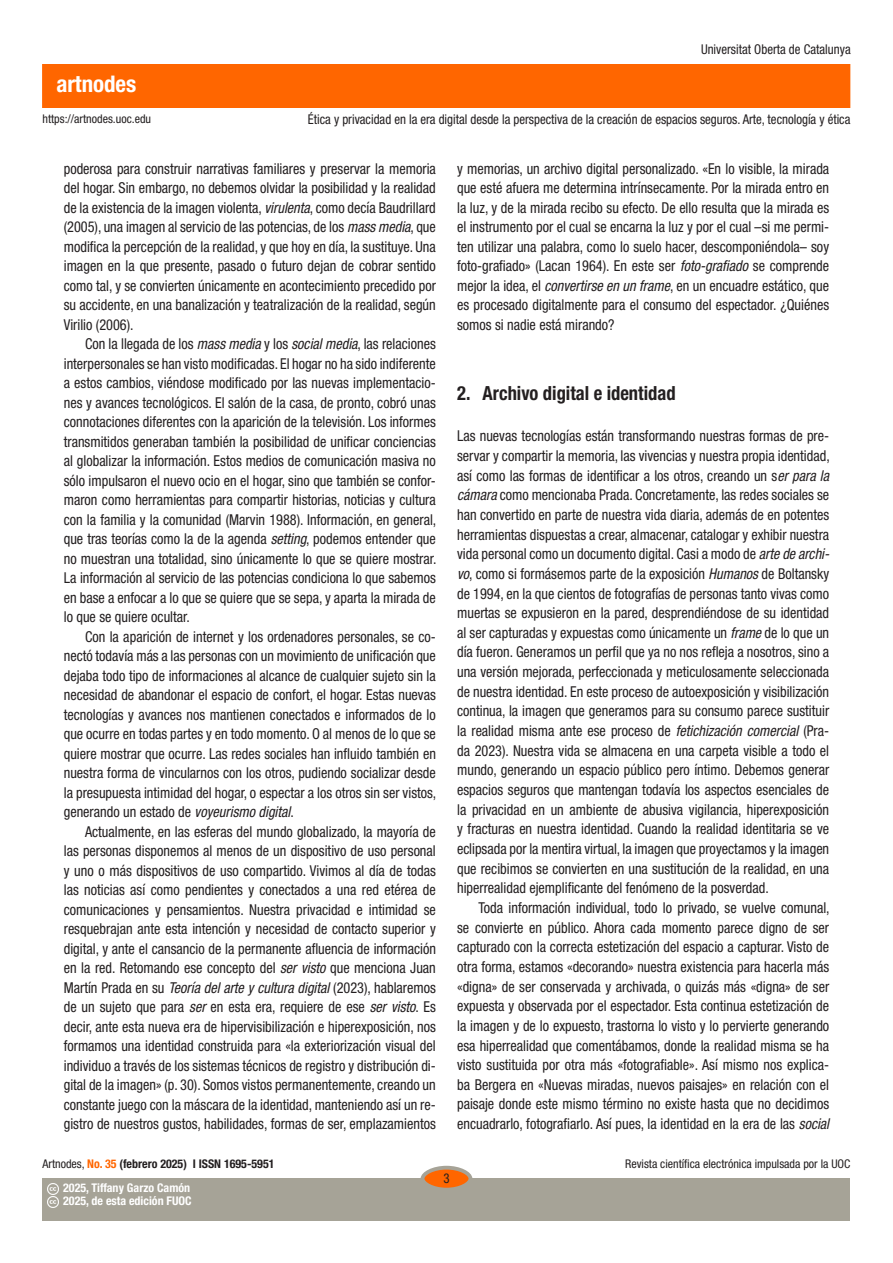
<style>
.page{position:relative;width:893px;height:1263px;background:#fff}
.page>*{position:absolute;margin:0;border:0;box-sizing:border-box;transform-origin:0 0}
.t1{font:700 condensed 22.95px "Helvetica Neue LT Std";color:#fff}
._03_apartat_1{font:700 condensed 19.5px "Helvetica Neue LT Std";color:#231f20;scale:.95 1}
._02_texto_base{font:condensed 15px/19.5px "Helvetica Neue LT Std";color:#231f20;text-align:justify;scale:.95 1}
._02_texto_base_1{font:condensed 15px/19.6px "Helvetica Neue LT Std";color:#231f20;text-align:justify;scale:.95 1}
.t2{font:condensed 13.5px "Helvetica Neue LT Std";color:#231f20;scale:.95 1}
.t3{font:condensed 12px "Helvetica Neue LT Std";color:#231f20}
.t4{font:700 condensed 12px/13.5px "Helvetica Neue LT Std";color:#fff}
.t5{font:700 condensed 12px "Helvetica Neue LT Std";color:#231f20}
.s1{font-style:italic}
.s2{font-weight:400}
.s3{color:#f60}
</style>
<div class="page">
<div style="left:43px;top:65px;width:807px;height:42px;background:#f60"></div>
<div style="left:43px;top:1178px;width:807px;height:42px;background:#a6a397"></div>
<div style="left:422px;top:1168px;width:48px;height:21px;background:#f60;border-radius:50%"></div>
<div style="left:421px;top:1166px;width:51px;height:25px;border:4px solid #a6a397;border-radius:50%"></div>
<svg style="left:47px;top:1183px;width:11px;height:25px"></svg>
<h1 class="t1" style="left:56px;top:69px;width:81px">artnodes</h1>
<p class="t2" style="left:701px;top:42px;width:159px">Universitat Oberta de Catalunya</p>
<p class="t2" style="left:308px;top:112px;width:573px">Ética y privacidad en la era digital desde la perspectiva de la creación de espacios seguros. Arte, tecnología y ética</p>
<p class="_02_texto_base" style="left:64px;top:158px;width:393px">poderosa para construir narrativas familiares y preservar la memoria del hogar. Sin embargo, no debemos olvidar la posibilidad y la realidad de la existencia de la imagen violenta, <span class="s1">virulenta</span>, como decía Baudrillard (2005), una imagen al servicio de las potencias, de los <span class="s1">mass media</span>, que modifica la percepción de la realidad, y que hoy en día, la sustituye. Una imagen en la que presente, pasado o futuro dejan de cobrar sentido como tal, y se convierten únicamente en acontecimiento precedido por su accidente, en una banalización y teatralización de la realidad, según Virilio (2006).</p>
<p class="_02_texto_base" style="left:64px;top:334px;width:394px;text-indent:21px">Con la llegada de los <span class="s1">mass media</span> y los <span class="s1">social media</span>, las relaciones interpersonales se han visto modificadas. El hogar no ha sido indiferente a estos cambios, viéndose modificado por las nuevas implementacio&shy;nes y avances tecnológicos. El salón de la casa, de pronto, cobró unas connotaciones diferentes con la aparición de la televisión. Los informes transmitidos generaban también la posibilidad de unificar conciencias al globalizar la información. Estos medios de comunicación masiva no sólo impulsaron el nuevo ocio en el hogar, sino que también se confor&shy;maron como herramientas para compartir historias, noticias y cultura con la familia y la comunidad (Marvin 1988). Información, en general, que tras teorías como la de la agenda <span class="s1">setting</span>, podemos entender que no muestran una totalidad, sino únicamente lo que se quiere mostrar.<br>La información al servicio de las potencias condiciona lo que sabemos en base a enfocar a lo que se quiere que se sepa, y aparta la mirada de lo que se quiere ocultar.</p>
<p class="_02_texto_base" style="left:64px;top:626px;width:394px;text-indent:21px">Con la aparición de internet y los ordenadores personales, se co&shy;nectó todavía más a las personas con un movimiento de unificación que dejaba todo tipo de informaciones al alcance de cualquier sujeto sin la necesidad de abandonar el espacio de confort, el hogar. Estas nuevas tecnologías y avances nos mantienen conectados e informados de lo que ocurre en todas partes y en todo momento. O al menos de lo que se quiere mostrar que ocurre. Las redes sociales han influido también en nuestra forma de vincularnos con los otros, pudiendo socializar desde la presupuesta intimidad del hogar, o espectar a los otros sin ser vistos, generando un estado de <span class="s1">voyeurismo digital</span>.</p>
<p class="_02_texto_base" style="left:64px;top:821px;width:393px;text-indent:21px">Actualmente, en las esferas del mundo globalizado, la mayoría de las personas disponemos al menos de un dispositivo de uso personal y uno o más dispositivos de uso compartido. Vivimos al día de todas las noticias así como pendientes y conectados a una red etérea de comunicaciones y pensamientos. Nuestra privacidad e intimidad se resquebrajan ante esta intención y necesidad de contacto superior y digital, y ante el cansancio de la permanente afluencia de información en la red. Retomando ese concepto del <span class="s1">ser visto</span> que menciona Juan Martín Prada en su <span class="s1">Teoría del arte y cultura digital</span> (2023), hablaremos de un sujeto que para <span class="s1">ser</span> en esta era, requiere de ese <span class="s1">ser visto</span>. Es decir, ante esta nueva era de hipervisibilización e hiperexposición, nos formamos una identidad construida para «la exteriorización visual del individuo a través de los sistemas técnicos de registro y distribución di&shy;gital de la imagen» (p. 30). Somos vistos permanentemente, creando un constante juego con la máscara de la identidad, manteniendo así un re&shy;gistro de nuestros gustos, habilidades, formas de ser, emplazamientos</p>
<p class="t3" style="left:43px;top:112px;width:110px">https://artnodes.uoc.edu</p>
<p class="_02_texto_base" style="left:457px;top:158px;width:393px">y memorias, un archivo digital personalizado. «En lo visible, la mirada que esté afuera me determina intrínsecamente. Por la mirada entro en la luz, y de la mirada recibo su efecto. De ello resulta que la mirada es el instrumento por el cual se encarna la luz y por el cual –si me permi&shy;ten utilizar una palabra, como lo suelo hacer, descomponiéndola– soy foto-grafiado» (Lacan 1964). En este ser <span class="s1">foto-grafiado</span> se comprende mejor la idea, el <span class="s1">convertirse en un frame</span>, en un encuadre estático, que es procesado digitalmente para el consumo del espectador. ¿Quiénes somos si nadie está mirando?</p>
<h2 class="_03_apartat_1" style="left:457px;top:382px;width:231px">2. Archivo digital e identidad</h2>
<p class="_02_texto_base_1" style="left:457px;top:426px;width:394px">Las nuevas tecnologías están transformando nuestras formas de pre&shy;servar y compartir la memoria, las vivencias y nuestra propia identidad, así como las formas de identificar a los otros, creando un s<span class="s1">er para la cámara</span> como mencionaba Prada. Concretamente, las redes sociales se han convertido en parte de nuestra vida diaria, además de en potentes herramientas dispuestas a crear, almacenar, catalogar y exhibir nuestra vida personal como un documento digital. Casi a modo de <span class="s1">arte de archi&shy;vo</span>, como si formásemos parte de la exposición <span class="s1">Humanos</span> de Boltansky de 1994, en la que cientos de fotografías de personas tanto vivas como muertas se expusieron en la pared, desprendiéndose de su identidad al ser capturadas y expuestas como únicamente un <span class="s1">frame</span> de lo que un día fueron. Generamos un perfil que ya no nos refleja a nosotros, sino a una versión mejorada, perfeccionada y meticulosamente seleccionada de nuestra identidad. En este proceso de autoexposición y visibilización continua, la imagen que generamos para su consumo parece sustituir la realidad misma ante ese proceso de <span class="s1">fetichización comercial</span> (Pra&shy;da 2023). Nuestra vida se almacena en una carpeta visible a todo el mundo, generando un espacio público pero íntimo. Debemos generar espacios seguros que mantengan todavía los aspectos esenciales de la privacidad en un ambiente de abusiva vigilancia, hiperexposición y fracturas en nuestra identidad. Cuando la realidad identitaria se ve eclipsada por la mentira virtual, la imagen que proyectamos y la imagen que recibimos se convierten en una sustitución de la realidad, en una hiperrealidad ejemplificante del fenómeno de la posverdad.</p>
<p class="_02_texto_base" style="left:457px;top:898px;width:394px;text-indent:21px">Toda información individual, todo lo privado, se vuelve comunal, se convierte en público. Ahora cada momento parece digno de ser capturado con la correcta estetización del espacio a capturar. Visto de otra forma, estamos «decorando» nuestra existencia para hacerla más «digna» de ser conservada y archivada, o quizás más «digna» de ser expuesta y observada por el espectador. Esta continua estetización de la imagen y de lo expuesto, trastorna lo visto y lo pervierte generando esa hiperrealidad que comentábamos, donde la realidad misma se ha visto sustituida por otra más «fotografiable». Así mismo nos explica&shy;ba Bergera en «Nuevas miradas, nuevos paisajes» en relación con el paisaje donde este mismo término no existe hasta que no decidimos encuadrarlo, fotografiarlo. Así pues, la identidad en la era de las <span class="s1">social</span></p>
<p class="t5" style="left:43px;top:1157px;width:234px"><span class="s2">Artnodes,</span> <span class="s3">No. 35</span> (febrero 2025) I ISSN 1695-5951</p>
<p class="t3" style="left:625px;top:1157px;width:227px">Revista científica electrónica impulsada por la UOC</p>
<p class="t4" style="left:63px;top:1181px;width:130px">2025, Tiffany Garzo Camón<br>2025, de esta edición FUOC</p>
<p class="t2" style="left:443px;top:1171px;width:8px">3</p>
</div>
